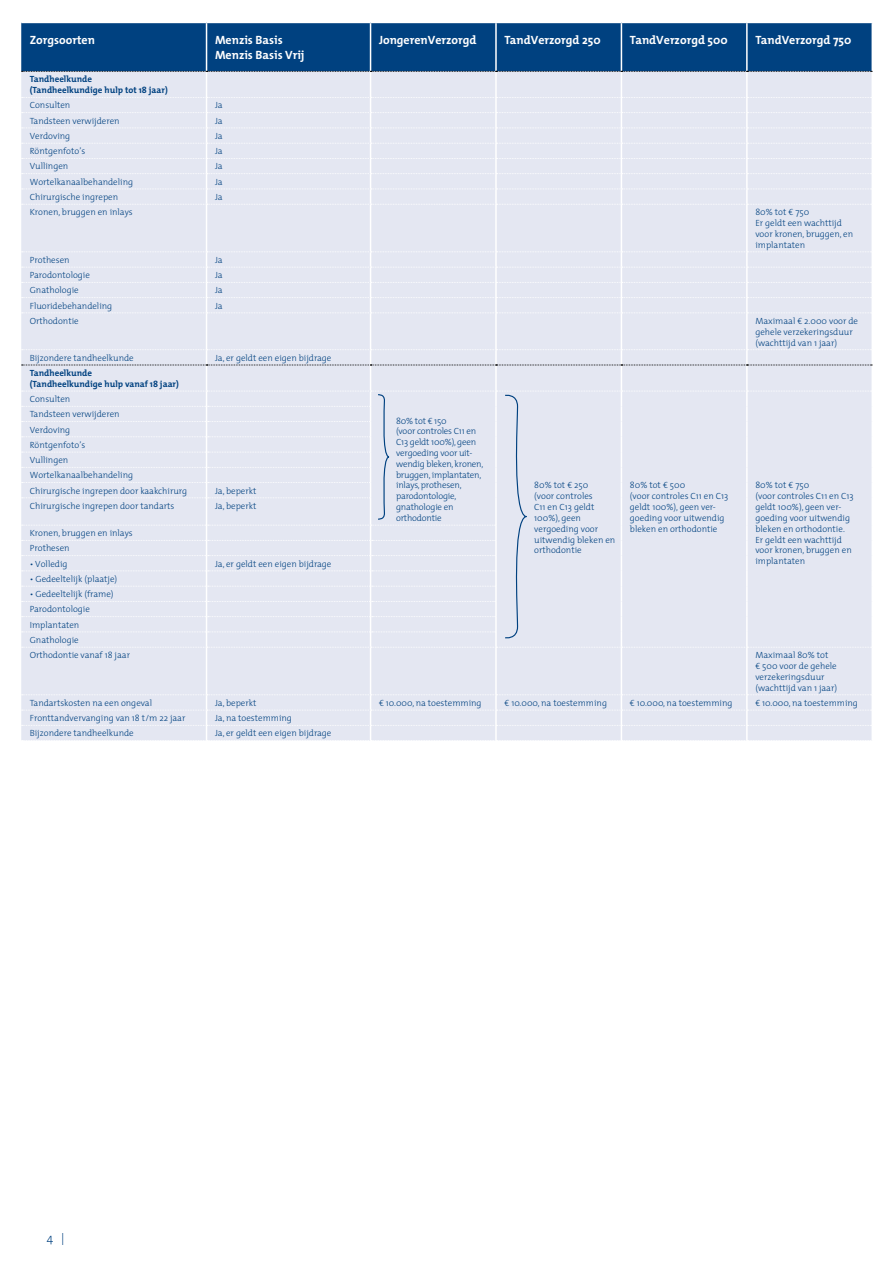
<style>
.page{position:relative;width:893px;height:1263px;background:#fff}
.page>*{position:absolute;margin:0;border:0;box-sizing:border-box;transform-origin:0 0}
.t1{font:700 12px/14.4px "The Mix";color:#fff}
.t2{font:300 12px "The Mix";color:#004180}
.t3{font:300 9px/10.8px "The Mix";color:#004180}
.t4{font:300 9px/10.8px "The Mix";letter-spacing:-.02em;color:#004180}
.t5{font:700 9px/10.8px "The Mix";color:#004180}
</style>
<div class="page">
<div style="left:21px;top:205px;width:850px;height:535px;background:#e4e7f2"></div>
<hr style="left:206px;top:205px;width:1px;height:46px;background:#fff">
<hr style="left:370px;top:205px;width:1px;height:46px;background:#fff">
<hr style="left:495px;top:205px;width:2px;height:46px;background:#fff">
<hr style="left:621px;top:205px;width:1px;height:46px;background:#fff">
<hr style="left:746px;top:205px;width:2px;height:46px;background:#fff">
<hr style="left:206px;top:313px;width:1px;height:36px;background:#fff">
<hr style="left:370px;top:313px;width:1px;height:36px;background:#fff">
<hr style="left:495px;top:313px;width:2px;height:36px;background:#fff">
<hr style="left:621px;top:313px;width:1px;height:36px;background:#fff">
<hr style="left:746px;top:313px;width:2px;height:36px;background:#fff">
<hr style="left:206px;top:647px;width:1px;height:47px;background:#fff">
<hr style="left:370px;top:647px;width:1px;height:47px;background:#fff">
<hr style="left:495px;top:647px;width:2px;height:47px;background:#fff">
<hr style="left:621px;top:647px;width:1px;height:47px;background:#fff">
<hr style="left:746px;top:647px;width:2px;height:47px;background:#fff">
<div style="left:22px;top:251px;width:850px;height:62px;background:#e4e7f2"></div>
<div style="left:22px;top:694px;width:850px;height:47px;background:#e4e7f2"></div>
<svg style="left:21px;top:22px;width:852px;height:183px;background:#a9bcd4"></svg>
<div style="left:22px;top:349px;width:851px;height:299px;background:#e4e7f2"></div>
<h1 class="t1" style="left:30px;top:33px;width:67px">Zorgsoorten</h1>
<h1 class="t1" style="left:215px;top:33px;width:91px">Menzis Basis<br>Menzis Basis Vrij</h1>
<h1 class="t1" style="left:379px;top:33px;width:99px">JongerenVerzorgd</h1>
<h1 class="t1" style="left:504px;top:33px;width:98px">TandVerzorgd 250</h1>
<h1 class="t1" style="left:630px;top:33px;width:99px">TandVerzorgd 500</h1>
<h1 class="t1" style="left:755px;top:33px;width:97px">TandVerzorgd 750</h1>
<p class="t5" style="left:30px;top:74px;width:139px">Tandheelkunde<br>(Tandheelkundige hulp tot 18 jaar)</p>
<p class="t3" style="left:30px;top:100px;width:42px">Consulten</p>
<p class="t3" style="left:215px;top:100px;width:9px">Ja</p>
<p class="t3" style="left:30px;top:115px;width:91px">Tandsteen verwijderen</p>
<p class="t3" style="left:215px;top:115px;width:9px">Ja</p>
<p class="t3" style="left:30px;top:130px;width:42px">Verdoving</p>
<p class="t3" style="left:215px;top:130px;width:9px">Ja</p>
<p class="t3" style="left:30px;top:145px;width:57px">Röntgenfoto’s</p>
<p class="t3" style="left:215px;top:145px;width:9px">Ja</p>
<p class="t3" style="left:30px;top:161px;width:40px">Vullingen</p>
<p class="t3" style="left:215px;top:161px;width:9px">Ja</p>
<p class="t3" style="left:30px;top:176px;width:105px">Wortelkanaalbehandeling</p>
<p class="t3" style="left:215px;top:176px;width:9px">Ja</p>
<p class="t3" style="left:30px;top:191px;width:90px">Chirurgische ingrepen</p>
<p class="t3" style="left:215px;top:191px;width:9px">Ja</p>
<p class="t3" style="left:30px;top:206px;width:104px">Kronen, bruggen en inlays</p>
<p class="t3" style="left:755px;top:206px;width:99px">80% tot € 750<br>Er geldt een wachttijd voor kronen, bruggen, en implantaten</p>
<p class="t3" style="left:30px;top:254px;width:41px">Prothesen</p>
<p class="t3" style="left:215px;top:254px;width:9px">Ja</p>
<p class="t3" style="left:30px;top:269px;width:62px">Parodontologie</p>
<p class="t3" style="left:215px;top:269px;width:9px">Ja</p>
<p class="t3" style="left:30px;top:285px;width:51px">Gnathologie</p>
<p class="t3" style="left:215px;top:285px;width:9px">Ja</p>
<p class="t3" style="left:30px;top:300px;width:84px">Fluoridebehandeling</p>
<p class="t3" style="left:215px;top:300px;width:9px">Ja</p>
<p class="t3" style="left:30px;top:315px;width:50px">Orthodontie</p>
<p class="t3" style="left:755px;top:315px;width:104px">Maximaal € 2.000 voor de gehele verzekeringsduur (wachttijd van 1 jaar)</p>
<p class="t3" style="left:30px;top:352px;width:106px">Bijzondere tandheelkunde</p>
<p class="t3" style="left:215px;top:352px;width:118px">Ja, er geldt een eigen bijdrage</p>
<p class="t5" style="left:30px;top:367px;width:151px">Tandheelkunde<br>(Tandheelkundige hulp vanaf 18 jaar)</p>
<p class="t3" style="left:30px;top:393px;width:42px">Consulten</p>
<p class="t4" style="left:396px;top:415px;width:89px">80% tot € 150<br>(voor controles C11 en<br>C13 geldt 100%), geen vergoeding voor uit&shy;wendig bleken, kronen, bruggen, implantaten, inlays, prothesen, parodontologie, gnathologie en orthodontie</p>
<p class="t3" style="left:30px;top:406px;width:159px;line-height:15.3px">Tandsteen verwijderen<br>Verdoving<br>Röntgenfoto’s<br>Vullingen<br>Wortelkanaalbehandeling<br>Chirurgische ingrepen door kaakchirurg</p>
<p class="t3" style="left:534px;top:480px;width:83px">80% tot € 250<br>(voor controles<br>C11 en C13 geldt<br>100%), geen vergoeding voor uitwendig bleken en orthodontie</p>
<p class="t3" style="left:630px;top:480px;width:100px">80% tot € 500<br>(voor controles C11 en C13 geldt 100%), geen ver&shy;goeding voor uitwendig bleken en orthodontie</p>
<p class="t3" style="left:755px;top:480px;width:100px">80% tot € 750<br>(voor controles C11 en C13 geldt 100%), geen ver&shy;goeding voor uitwendig bleken en orthodontie.<br>Er geldt een wachttijd voor kronen, bruggen en implantaten</p>
<p class="t3" style="left:215px;top:485px;width:43px">Ja, beperkt</p>
<p class="t3" style="left:30px;top:500px;width:146px">Chirurgische ingrepen door tandarts</p>
<p class="t3" style="left:215px;top:500px;width:43px">Ja, beperkt</p>
<p class="t3" style="left:30px;top:525px;width:104px;line-height:15.3px">Kronen, bruggen en inlays<br>Prothesen</p>
<p class="t3" style="left:30px;top:558px;width:39px">• Volledig</p>
<p class="t3" style="left:215px;top:558px;width:118px">Ja, er geldt een eigen bijdrage</p>
<p class="t3" style="left:30px;top:573px;width:89px">• Gedeeltelijk (plaatje)</p>
<p class="t3" style="left:30px;top:586px;width:102px;line-height:15.3px">• Gedeeltelijk (frame)<br>Parodontologie<br>Implantaten<br>Gnathologie<br>Orthodontie vanaf 18 jaar</p>
<p class="t3" style="left:755px;top:649px;width:83px">Maximaal 80% tot<br>€ 500 voor de gehele verzekeringsduur (wachttijd van 1 jaar)</p>
<p class="t3" style="left:30px;top:697px;width:124px">Tandartskosten na een ongeval</p>
<p class="t3" style="left:215px;top:697px;width:43px">Ja, beperkt</p>
<p class="t3" style="left:379px;top:697px;width:104px">€ 10.000, na toestemming</p>
<p class="t3" style="left:504px;top:697px;width:104px">€ 10.000, na toestemming</p>
<p class="t3" style="left:630px;top:697px;width:104px">€ 10.000, na toestemming</p>
<p class="t3" style="left:755px;top:697px;width:104px">€ 10.000, na toestemming</p>
<p class="t3" style="left:30px;top:712px;width:157px">Fronttandvervanging van 18 t/m 22 jaar</p>
<p class="t3" style="left:215px;top:712px;width:78px">Ja, na toestemming</p>
<p class="t3" style="left:30px;top:728px;width:106px">Bijzondere tandheelkunde</p>
<p class="t3" style="left:215px;top:728px;width:118px">Ja, er geldt een eigen bijdrage</p>
<h1 class="t2" style="left:47px;top:1228px;width:19px">4 |</h1>
</div>
